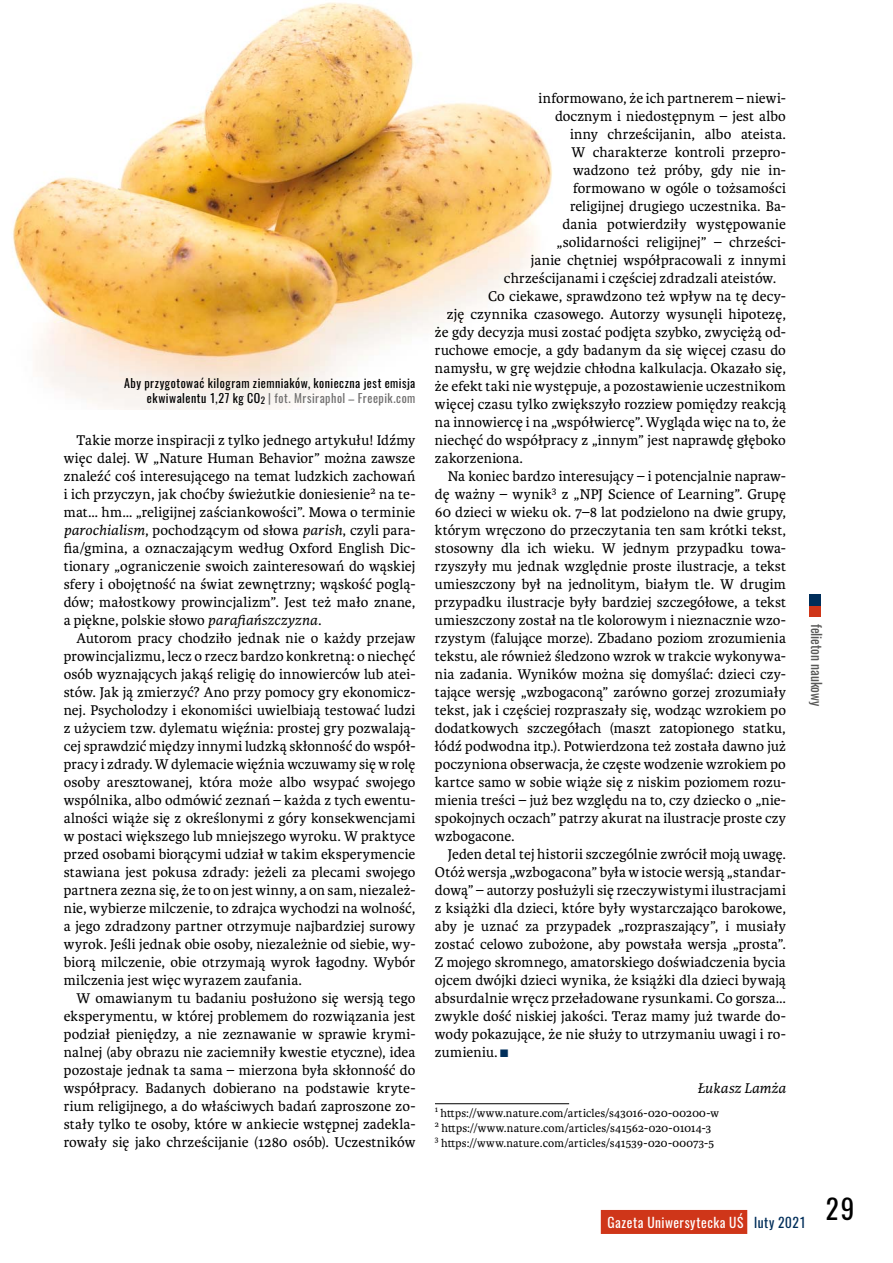
<style>
.page{position:relative;width:893px;height:1263px;background:#fff}
.page>*{position:absolute;margin:0;border:0;box-sizing:border-box;transform-origin:0 0}
.t1{font:27px "Oswald";color:#000}
.t2{font:15px/18px "Karmina";letter-spacing:.005em;color:#000;text-align:justify}
.t3{font:italic 15px "Karmina";letter-spacing:.015em;color:#000}
.t4{font:13.5px "Oswald";letter-spacing:.04em;color:#fff}
.t5{font:13.5px "Oswald";color:#575756}
.t6{font:12px/15px "Karmina";letter-spacing:.015em;color:#000}
.t7{font:12px/15px "Oswald";letter-spacing:.04em;color:#000;text-align:right}
.s1{color:#706f6f}
.s2{font-style:italic}
.s3{color:#002e5a}
</style>
<div class="page">
<div style="left:601px;top:1210px;width:146px;height:24px;background:#cf3619"></div>
<div style="left:809px;top:606px;width:12px;height:11px;background:#cf3619"></div>
<div style="left:809px;top:594px;width:12px;height:12px;background:#002e5a"></div>
<img style="left:13px;top:2px;width:540px;height:408px">
<hr style="left:435px;top:1103px;width:134px;height:1px;background:#000">
<p class="t7" style="left:124px;top:376px;width:293px">Aby przygotować kilogram ziemniaków, konieczna jest emisja ekwiwalentu 1,27 kg CO<sub>2</sub> <span class="s1">| fot. Mrsiraphol – Freepik.com</span></p>
<p class="t2" style="left:64px;top:431px;width:353px;text-indent:13px">Takie morze inspiracji z tylko jednego artykułu! Idźmy więc dalej. W „Nature Human Behavior” można zawsze znaleźć coś interesującego na temat ludzkich zachowań i ich przyczyn, jak choćby świeżutkie doniesienie<sup>2</sup> na te&shy;mat… hm… „religijnej zaściankowości”. Mowa o terminie <span class="s2">parochialism</span>, pochodzącym od słowa <span class="s2">parish</span>, czyli para&shy;fia/gmina, a oznaczającym według Oxford English Dic&shy;tionary „ograniczenie swoich zainteresowań do wąskiej sfery i obojętność na świat zewnętrzny; wąskość poglą&shy;dów; małostkowy prowincjalizm”. Jest też mało znane, a piękne, polskie słowo <span class="s2">parafiańszczyzna</span>.</p>
<p class="t2" style="left:64px;top:629px;width:353px;text-indent:13px">Autorom pracy chodziło jednak nie o każdy przejaw prowincjalizmu, lecz o rzecz bardzo konkretną: o niechęć osób wyznających jakąś religię do innowierców lub atei&shy;stów. Jak ją zmierzyć? Ano przy pomocy gry ekonomicz&shy;nej. Psycholodzy i ekonomiści uwielbiają testować ludzi z użyciem tzw. dylematu więźnia: prostej gry pozwalają&shy;cej sprawdzić między innymi ludzką skłonność do współ&shy;pracy i zdrady. W dylemacie więźnia wczuwamy się w rolę osoby aresztowanej, która może albo wsypać swojego wspólnika, albo odmówić zeznań – każda z tych ewentu&shy;alności wiąże się z określonymi z góry konsekwencjami w postaci większego lub mniejszego wyroku. W praktyce przed osobami biorącymi udział w takim eksperymencie stawiana jest pokusa zdrady: jeżeli za plecami swojego partnera zezna się, że to on jest winny, a on sam, niezależ&shy;nie, wybierze milczenie, to zdrajca wychodzi na wolność, a jego zdradzony partner otrzymuje najbardziej surowy wyrok. Jeśli jednak obie osoby, niezależnie od siebie, wy&shy;biorą milczenie, obie otrzymają wyrok łagodny. Wybór milczenia jest więc wyrazem zaufania.</p>
<p class="t2" style="left:64px;top:989px;width:353px;text-indent:13px">W omawianym tu badaniu posłużono się wersją tego eksperymentu, w której problemem do rozwiązania jest podział pieniędzy, a nie zeznawanie w sprawie krymi&shy;nalnej (aby obrazu nie zaciemniły kwestie etyczne), idea pozostaje jednak ta sama – mierzona była skłonność do współpracy. Badanych dobierano na podstawie kryte&shy;rium religijnego, a do właściwych badań zaproszone zo&shy;stały tylko te osoby, które w ankiecie wstępnej zadekla&shy;rowały się jako chrześcijanie (1280 osób). Uczestników</p>
<p class="t2" style="left:538px;top:89px;width:249px">informowano, że ich partnerem – niewi-</p>
<p class="t2" style="left:555px;top:107px;width:232px">docznym i niedostępnym – jest albo</p>
<p class="t2" style="left:570px;top:125px;width:218px">inny chrześcijanin, albo ateista.</p>
<p class="t2" style="left:571px;top:143px;width:216px">W charakterze kontroli przepro-</p>
<p class="t2" style="left:573px;top:161px;width:214px">wadzono też próby, gdy nie in-</p>
<p class="t2" style="left:573px;top:179px;width:214px">formowano w ogóle o tożsamości</p>
<p class="t2" style="left:570px;top:197px;width:217px">religijnej drugiego uczestnika. Ba-</p>
<p class="t2" style="left:562px;top:215px;width:225px">dania potwierdziły występowanie</p>
<p class="t2" style="left:556px;top:233px;width:231px">„solidarności religijnej” – chrześci-</p>
<p class="t2" style="left:531px;top:251px;width:256px">janie chętniej współpracowali z innymi</p>
<p class="t2" style="left:504px;top:269px;width:274px">chrześcijanami i częściej zdradzali ateistów.</p>
<p class="t2" style="left:488px;top:287px;width:299px">Co ciekawe, sprawdzono też wpływ na tę decy-</p>
<p class="t2" style="left:447px;top:305px;width:340px">zję czynnika czasowego. Autorzy wysunęli hipotezę,</p>
<p class="t2" style="left:435px;top:323px;width:352px">że gdy decyzja musi zostać podjęta szybko, zwyciężą od-</p>
<p class="t2" style="left:435px;top:341px;width:352px">ruchowe emocje, a gdy badanym da się więcej czasu do</p>
<p class="t2" style="left:435px;top:359px;width:352px">namysłu, w grę wejdzie chłodna kalkulacja. Okazało się,</p>
<p class="t2" style="left:435px;top:377px;width:352px">że efekt taki nie występuje, a pozostawienie uczestnikom</p>
<p class="t2" style="left:435px;top:395px;width:352px">więcej czasu tylko zwiększyło rozziew pomiędzy reakcją</p>
<p class="t2" style="left:435px;top:413px;width:352px">na innowiercę i na „współwiercę”. Wygląda więc na to, że</p>
<p class="t2" style="left:435px;top:431px;width:352px">niechęć do współpracy z „innym” jest naprawdę głęboko</p>
<p class="t2" style="left:435px;top:449px;width:90px">zakorzeniona.</p>
<p class="t2" style="left:448px;top:467px;width:340px">Na koniec bardzo interesujący – i potencjalnie napraw-</p>
<p class="t2" style="left:435px;top:485px;width:352px">dę ważny – wynik<sup>3</sup> z „NPJ Science of Learning”. Grupę</p>
<p class="t2" style="left:435px;top:503px;width:352px">60 dzieci w wieku ok. 7–8 lat podzielono na dwie grupy,</p>
<p class="t2" style="left:435px;top:521px;width:352px">którym wręczono do przeczytania ten sam krótki tekst,</p>
<p class="t2" style="left:435px;top:539px;width:352px">stosowny dla ich wieku. W jednym przypadku towa-</p>
<p class="t2" style="left:435px;top:557px;width:352px">rzyszyły mu jednak względnie proste ilustracje, a tekst</p>
<p class="t2" style="left:435px;top:575px;width:352px">umieszczony był na jednolitym, białym tle. W drugim</p>
<p class="t2" style="left:435px;top:593px;width:352px">przypadku ilustracje były bardziej szczegółowe, a tekst</p>
<p class="t2" style="left:435px;top:611px;width:352px">umieszczony został na tle kolorowym i nieznacznie wzo-</p>
<p class="t2" style="left:435px;top:629px;width:352px">rzystym (falujące morze). Zbadano poziom zrozumienia</p>
<p class="t2" style="left:435px;top:647px;width:352px">tekstu, ale również śledzono wzrok w trakcie wykonywa-</p>
<p class="t2" style="left:435px;top:665px;width:352px">nia zadania. Wyników można się domyślać: dzieci czy-</p>
<p class="t2" style="left:435px;top:683px;width:352px">tające wersję „wzbogaconą” zarówno gorzej zrozumiały</p>
<p class="t2" style="left:435px;top:701px;width:353px">tekst, jak i częściej rozpraszały się, wodząc wzrokiem po</p>
<p class="t2" style="left:435px;top:719px;width:352px">dodatkowych szczegółach (maszt zatopionego statku,</p>
<p class="t2" style="left:435px;top:737px;width:353px">łódź podwodna itp.). Potwierdzona też została dawno już</p>
<p class="t2" style="left:435px;top:755px;width:352px">poczyniona obserwacja, że częste wodzenie wzrokiem po</p>
<p class="t2" style="left:435px;top:773px;width:352px">kartce samo w sobie wiąże się z niskim poziomem rozu-</p>
<p class="t2" style="left:435px;top:791px;width:352px">mienia treści – już bez względu na to, czy dziecko o „nie-</p>
<p class="t2" style="left:435px;top:809px;width:352px">spokojnych oczach” patrzy akurat na ilustracje proste czy</p>
<p class="t2" style="left:435px;top:827px;width:81px">wzbogacone.</p>
<p class="t2" style="left:448px;top:845px;width:340px">Jeden detal tej historii szczególnie zwrócił moją uwagę.</p>
<p class="t2" style="left:435px;top:863px;width:352px">Otóż wersja „wzbogacona” była w istocie wersją „standar-</p>
<p class="t2" style="left:435px;top:881px;width:352px">dową” – autorzy posłużyli się rzeczywistymi ilustracjami</p>
<p class="t2" style="left:435px;top:899px;width:352px">z książki dla dzieci, które były wystarczająco barokowe,</p>
<p class="t2" style="left:435px;top:917px;width:352px">aby je uznać za przypadek „rozpraszający”, i musiały</p>
<p class="t2" style="left:435px;top:935px;width:352px">zostać celowo zubożone, aby powstała wersja „prosta”.</p>
<p class="t2" style="left:435px;top:953px;width:352px">Z mojego skromnego, amatorskiego doświadczenia bycia</p>
<p class="t2" style="left:435px;top:971px;width:352px">ojcem dwójki dzieci wynika, że książki dla dzieci bywają</p>
<p class="t2" style="left:435px;top:989px;width:352px">absurdalnie wręcz przeładowane rysunkami. Co gorsza...</p>
<p class="t2" style="left:435px;top:1007px;width:352px">zwykle dość niskiej jakości. Teraz mamy już twarde do-</p>
<p class="t2" style="left:435px;top:1025px;width:352px">wody pokazujące, że nie służy to utrzymaniu uwagi i ro-</p>
<p class="t2" style="left:435px;top:1043px;width:75px">zumieniu. <span class="s3">•</span></p>
<p class="t3" style="left:697px;top:1080px;width:90px">Łukasz Lamża</p>
<p class="t6" style="left:435px;top:1105px;width:285px"><sup>1</sup> https://www.nature.com/articles/s43016-020-00200-w<br><sup>2</sup> https://www.nature.com/articles/s41562-020-01014-3<br><sup>3</sup> https://www.nature.com/articles/s41539-020-00073-5</p>
<p class="t5" style="left:826px;top:624px;width:84px;rotate:90deg">felieton naukowy</p>
<p class="t4" style="left:608px;top:1213px;width:200px">Gazeta Uniwersytecka UŚ <span class="s3">luty 2021</span></p>
<h1 class="t1" style="left:826px;top:1190px;width:30px">29</h1>
</div>
